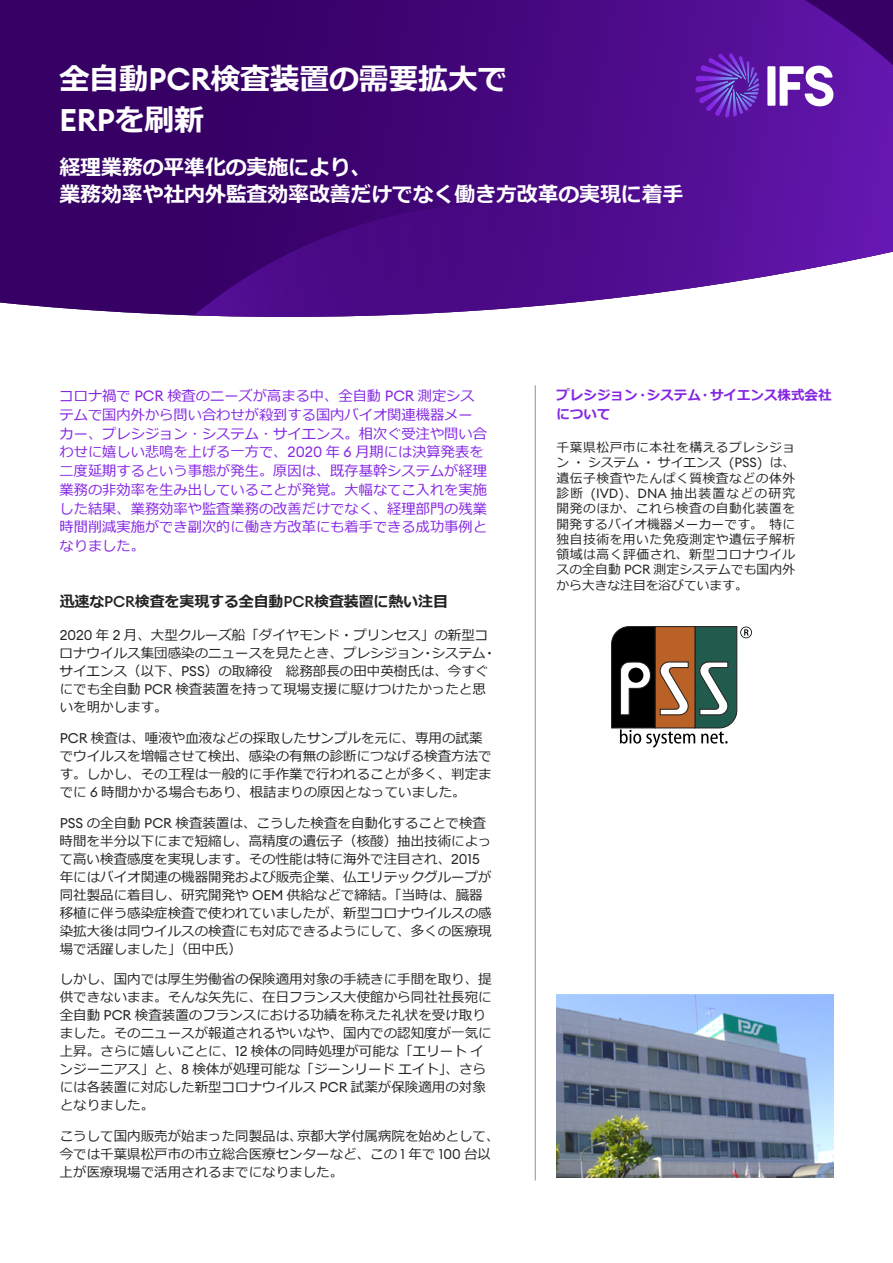
<style>
.page{position:relative;width:893px;height:1263px;background:#fff}
.page>*{position:absolute;margin:0;border:0;box-sizing:border-box;transform-origin:0 0}
.t1{font:600 30.9px "Euclid Circular A";color:#fff}
.t2{font:700 30px "Meiryo";letter-spacing:-.01em;color:#fff}
.t3{font:700 21px/27px "Meiryo";letter-spacing:-.01em;color:#fff}
.t4{font:700 15px "Meiryo";letter-spacing:-.01em;color:#242424}
.t5{font:14.25px/18.8px "Meiryo";color:#8526e3}
.t6{font:13.5px/18px "Meiryo";color:#242424}
.t7{font:700 13.5px/19.5px "Meiryo";color:#8526e3}
.t8{font:12.75px/15.3px "Meiryo";letter-spacing:.01em;color:#242424;text-align:justify}
.s1{font-family:"Euclid Circular A";font-weight:600;font-size:30.9px}
.s2{font-family:"Meiryo";font-weight:700;font-size:30px}
.s3{font-family:"Euclid Circular A";font-size:14.7px}
.s4{font-family:"Euclid Circular A";font-weight:500;font-size:15.45px}
.s5{font-family:"Euclid Circular A";font-size:13.95px}
.s6{font-family:"Euclid Circular A";font-size:13.2px}
</style>
<div class="page">
<svg style="left:0;top:0;width:893px;height:316px;background:#430779"></svg>
<svg style="left:194px;top:203px;width:699px;height:114px"></svg>
<svg style="left:767px;top:66px;width:66px;height:40px"></svg>
<svg style="left:695px;top:53px;width:65px;height:64px;background:#6428b4"></svg>
<hr style="left:535px;top:385px;width:1px;height:795px;background:#919191">
<svg style="left:611px;top:626px;width:141px;height:122px"></svg>
<img style="left:556px;top:994px;width:277px;height:184px">
<h2 class="t2" style="left:60px;top:58px;width:450px">全自動<span class="s1">PCR</span>検査装置の需要拡大で</h2>
<h1 class="t1" style="left:60px;top:100px;width:146px">ERP<span class="s2">を刷新</span></h1>
<h3 class="t3" style="left:60px;top:155px;width:625px">経理業務の平準化の実施により、<br>業務効率や社内外監査効率改善だけでなく働き方改革の実現に着手</h3>
<p class="t5" style="left:60px;top:387px;width:429px">コロナ禍で <span class="s3">PCR</span> 検査のニーズが高まる中、全自動 <span class="s3">PCR</span> 測定システムで国内外から問い合わせが殺到する国内バイオ関連機器メーカー、プレシジョン･システム･サイエンス。相次ぐ受注や問い合わせに嬉しい悲鳴を上げる一方で、<span class="s3">2020</span> 年 <span class="s3">6</span> 月期には決算発表を二度延期するという事態が発生。原因は、既存基幹システムが経理業務の非効率を生み出していることが発覚。大幅なてこ入れを実施した結果、業務効率や監査業務の改善だけでなく、経理部門の残業時間削減実施ができ副次的に働き方改革にも着手できる成功事例となりました。</p>
<p class="t4" style="left:60px;top:591px;width:390px">迅速な<span class="s4">PCR</span>検査を実現する全自動<span class="s4">PCR</span>検査装置に熱い注目</p>
<p class="t6" style="left:60px;top:627px;width:438px"><span class="s5">2020</span> 年 <span class="s5">2</span> 月、大型クルーズ船「ダイヤモンド・プリンセス」の新型コロナウイルス集団感染のニュースを見たとき、プレシジョン・システム・サイエンス（以下、<span class="s5">PSS</span>）の取締役 総務部長の田中英樹氏は、今すぐにでも全自動 <span class="s5">PCR</span> 検査装置を持って現場支援に駆けつけたかったと思いを明かします。</p>
<p class="t6" style="left:60px;top:730px;width:434px"><span class="s5">PCR</span> 検査は、唾液や血液などの採取したサンプルを元に、専用の試薬でウイルスを増幅させて検出、感染の有無の診断につなげる検査方法です。しかし、その工程は一般的に手作業で行われることが多く、判定までに <span class="s5">6</span> 時間かかる場合もあり、根詰まりの原因となっていました。</p>
<p class="t6" style="left:60px;top:814px;width:434px"><span class="s5">PSS</span> の全自動 <span class="s5">PCR</span> 検査装置は、こうした検査を自動化することで検査時間を半分以下にまで短縮し、高精度の遺伝子（核酸）抽出技術によって高い検査感度を実現します。その性能は特に海外で注目され、<span class="s5">2015</span>年にはバイオ関連の機器開発および販売企業、仏エリテックグループが同社製品に着目し、研究開発や <span class="s5">OEM</span> 供給などで締結。「当時は、臓器移植に伴う感染症検査で使われていましたが、新型コロナウイルスの感染拡大後は同ウイルスの検査にも対応できるようにして、多くの医療現場で活躍しました」（田中氏）</p>
<p class="t6" style="left:60px;top:971px;width:434px">しかし、国内では厚生労働省の保険適用対象の手続きに手間を取り、提供できないまま。そんな矢先に、在日フランス大使館から同社社長宛に全自動 <span class="s5">PCR</span> 検査装置のフランスにおける功績を称えた礼状を受け取りました。そのニュースが報道されるやいなや、国内での認知度が一気に上昇。さらに嬉しいことに、<span class="s5">12</span> 検体の同時処理が可能な「エリートインジーニアス」と、<span class="s5">8</span> 検体が処理可能な「ジーンリードエイト」、さらには各装置に対応した新型コロナウイルス <span class="s5">PCR</span> 試薬が保険適用の対象となりました。</p>
<p class="t6" style="left:60px;top:1128px;width:441px">こうして国内販売が始まった同製品は、京都大学付属病院を始めとして、今では千葉県松戸市の市立総合医療センターなど、この <span class="s5">1</span> 年で <span class="s5">100</span> 台以上が医療現場で活用されるまでになりました。</p>
<p class="t7" style="left:556px;top:386px;width:277px">プレシジョン・システム・サイエンス株式会社について</p>
<p class="t8" style="left:556px;top:440px;width:240px">千葉県松戸市に本社を構えるプレシジョン・システム・サイエンス (<span class="s6">PSS</span>) は、遺伝子検査やたんぱく質検査などの体外診断 (<span class="s6">IVD</span>)､ <span class="s6">DNA</span> 抽出装置などの研究開発のほか､これら検査の自動化装置を開発するバイオ機器メーカーです。特に独自技術を用いた免疫測定や遺伝子解析領域は高く評価され､新型コロナウイルスの全自動 <span class="s6">PCR</span> 測定システムでも国内外から大きな注目を浴びています。</p>
</div>
